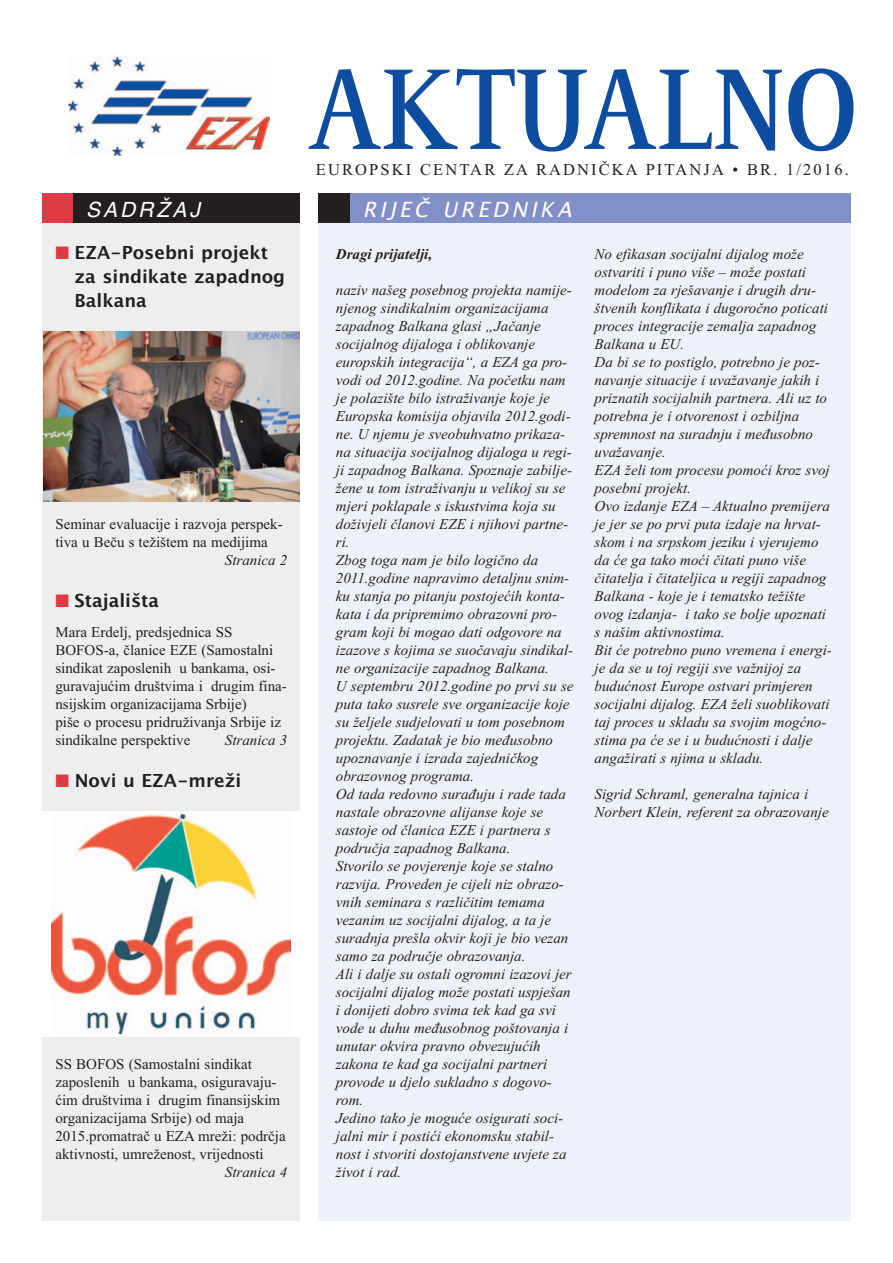
<style>
.page{position:relative;width:893px;height:1263px;background:#fff}
.page>*{position:absolute;margin:0;border:0;box-sizing:border-box;transform-origin:0 0}
.t1{font:700 126.9px "Celeste";letter-spacing:-.03em;color:#0d4da1;scale:.83 1}
.t2{font:italic 21px "Lucida Grande";color:#fff}
.t3{font:italic 21px "Helvetica";letter-spacing:.145em;color:#fff}
.t4{font:700 18px/24px "Lucida Grande";color:#231f20}
.t5{font:16.5px "Times New Roman";letter-spacing:.13em;color:#231f20}
.t6{font:italic 15px/18px "Times New Roman";color:#231f20}
.t7{font:15px/18px "Times New Roman";color:#231f20}
.t8{font:italic 700 15px "Times New Roman";color:#231f20}
.s1{color:#dd3c45}
</style>
<div class="page">
<div style="left:318px;top:213px;width:532px;height:1007px;background:#eff1f8"></div>
<div style="left:43px;top:195px;width:257px;height:1025px;background:#eeeeef"></div>
<img style="left:69px;top:56px;width:200px;height:99px">
<div style="left:43px;top:194px;width:257px;height:29px;background:#231f20"></div>
<div style="left:43px;top:193px;width:30px;height:30px;background:#dd3c45"></div>
<div style="left:319px;top:193px;width:531px;height:30px;background:#838fc7"></div>
<div style="left:318px;top:193px;width:31px;height:30px;background:#231f20"></div>
<img style="left:44px;top:331px;width:256px;height:171px">
<div style="left:43px;top:811px;width:257px;height:225px;background:#fff"></div>
<img style="left:52px;top:815px;width:238px;height:218px">
<h2 class="t3" style="left:86px;top:201px;width:115px">SADRŽAJ</h2>
<p class="t4" style="left:75px;top:240px;width:212px;text-indent:-19px"><span class="s1">■</span> EZA-Posebni projekt za sindikate zapadnog<br>Balkana</p>
<p class="t7" style="left:55px;top:514px;width:229px">Seminar evaluacije i razvoja perspek&shy;tiva u Beču s težištem na medijima</p>
<p class="t6" style="left:225px;top:550px;width:64px">Stranica 2</p>
<p class="t4" style="left:55px;top:588px;width:105px"><span class="s1">■</span> Stajališta</p>
<p class="t7" style="left:55px;top:622px;width:233px">Mara Erdelj, predsjednica SS BOFOS-a, članice EZE (Samostalni sindikat zaposlenih u bankama, osi&shy;guravajućim društvima i drugim fina&shy;nsijskim organizacijama Srbije)<br>piše o procesu pridruživanja Srbije iz sindikalne perspektive</p>
<p class="t6" style="left:225px;top:730px;width:64px">Stranica 3</p>
<p class="t4" style="left:55px;top:768px;width:187px"><span class="s1">■</span> Novi u EZA-mreži</p>
<p class="t7" style="left:55px;top:1054px;width:232px">SS BOFOS (Samostalni sindikat zaposlenih u bankama, osiguravaju&shy;ćim društvima i drugim finansijskim organizacijama Srbije) od maja 2015.promatrač u EZA mreži: podrčja aktivnosti, umreženost, vrijednosti</p>
<p class="t6" style="left:225px;top:1162px;width:64px">Stranica 4</p>
<h1 class="t1" style="left:307px;top:31px;width:666px">AKTUALNO</h1>
<p class="t5" style="left:316px;top:160px;width:463px">EUROPSKI CENTAR ZA RADNIČKA PITANJA • BR.</p>
<p class="t5" style="left:786px;top:160px;width:64px">1/2016.</p>
<h2 class="t2" style="left:363px;top:197px;width:219px">RIJEČ UREDNIKA</h2>
<p class="t8" style="left:336px;top:245px;width:98px">Dragi prijatelji,</p>
<p class="t6" style="left:336px;top:280px;width:239px">naziv našeg posebnog projekta namije&shy;njenog sindikalnim organizacijama zapadnog Balkana glasi „Jačanje socijalnog dijaloga i oblikovanje europskih integracija“, a EZA ga pro&shy;vodi od 2012.godine. Na početku nam je polazište bilo istraživanje koje je Europska komisija objavila 2012.godi&shy;ne. U njemu je sveobuhvatno prikaza&shy;na situacija socijalnog dijaloga u regi&shy;ji zapadnog Balkana. Spoznaje zabilje&shy;žene u tom istraživanju u velikoj su se mjeri poklapale s iskustvima koja su doživjeli članovi EZE i njihovi partne&shy;ri.<br>Zbog toga nam je bilo logično da 2011.godine napravimo detaljnu snim&shy;ku stanja po pitanju postojećih konta&shy;kata i da pripremimo obrazovni pro&shy;gram koji bi mogao dati odgovore na izazove s kojima se suočavaju sindikal&shy;ne organizacije zapadnog Balkana.<br>U septembru 2012.godine po prvi su se puta tako susrele sve organizacije koje su željele sudjelovati u tom posebnom projektu. Zadatak je bio međusobno upoznavanje i izrada zajedničkog obrazovnog programa.<br>Od tada redovno surađuju i rade tada nastale obrazovne alijanse koje se sastoje od članica EZE i partnera s područja zapadnog Balkana.<br>Stvorilo se povjerenje koje se stalno razvija. Proveden je cijeli niz obrazo&shy;vnih seminara s različitim temama vezanim uz socijalni dijalog, a ta je suradnja prešla okvir koji je bio vezan samo za područje obrazovanja.<br>Ali i dalje su ostali ogromni izazovi jer socijalni dijalog može postati uspješan i donijeti dobro svima tek kad ga svi vode u duhu međusobnog poštovanja i unutar okvira pravno obvezujućih zakona te kad ga socijalni partneri provode u djelo sukladno s dogovo&shy;rom.<br>Jedino tako je moguće osigurati soci&shy;jalni mir i postići ekonomsku stabil&shy;nost i stvoriti dostojanstvene uvjete za život i rad.</p>
<p class="t6" style="left:595px;top:244px;width:239px">No efikasan socijalni dijalog može ostvariti i puno više – može postati modelom za rješavanje i drugih dru&shy;štvenih konflikata i dugoročno poticati proces integracije zemalja zapadnog Balkana u EU.<br>Da bi se to postiglo, potrebno je poz&shy;navanje situacije i uvažavanje jakih i priznatih socijalnih partnera. Ali uz to potrebna je i otvorenost i ozbiljna spremnost na suradnju i međusobno uvažavanje.<br>EZA želi tom procesu pomoći kroz svoj posebni projekt.<br>Ovo izdanje EZA – Aktualno premijera je jer se po prvi puta izdaje na hrvat&shy;skom i na srpskom jeziku i vjerujemo da će ga tako moći čitati puno više čitatelja i čitateljica u regiji zapadnog Balkana - koje je i tematsko težište ovog izdanja- i tako se bolje upoznati s našim aktivnostima.<br>Bit će potrebno puno vremena i energi&shy;je da se u toj regiji sve važnijoj za budućnost Europe ostvari primjeren socijalni dijalog. EZA želi suoblikovati taj proces u skladu sa svojim mogćno&shy;stima pa će se i u budućnosti i dalje angažirati s njima u skladu.</p>
<p class="t6" style="left:595px;top:784px;width:236px">Sigrid Schraml, generalna tajnica i<br>Norbert Klein, referent za obrazovanje</p>
</div>
